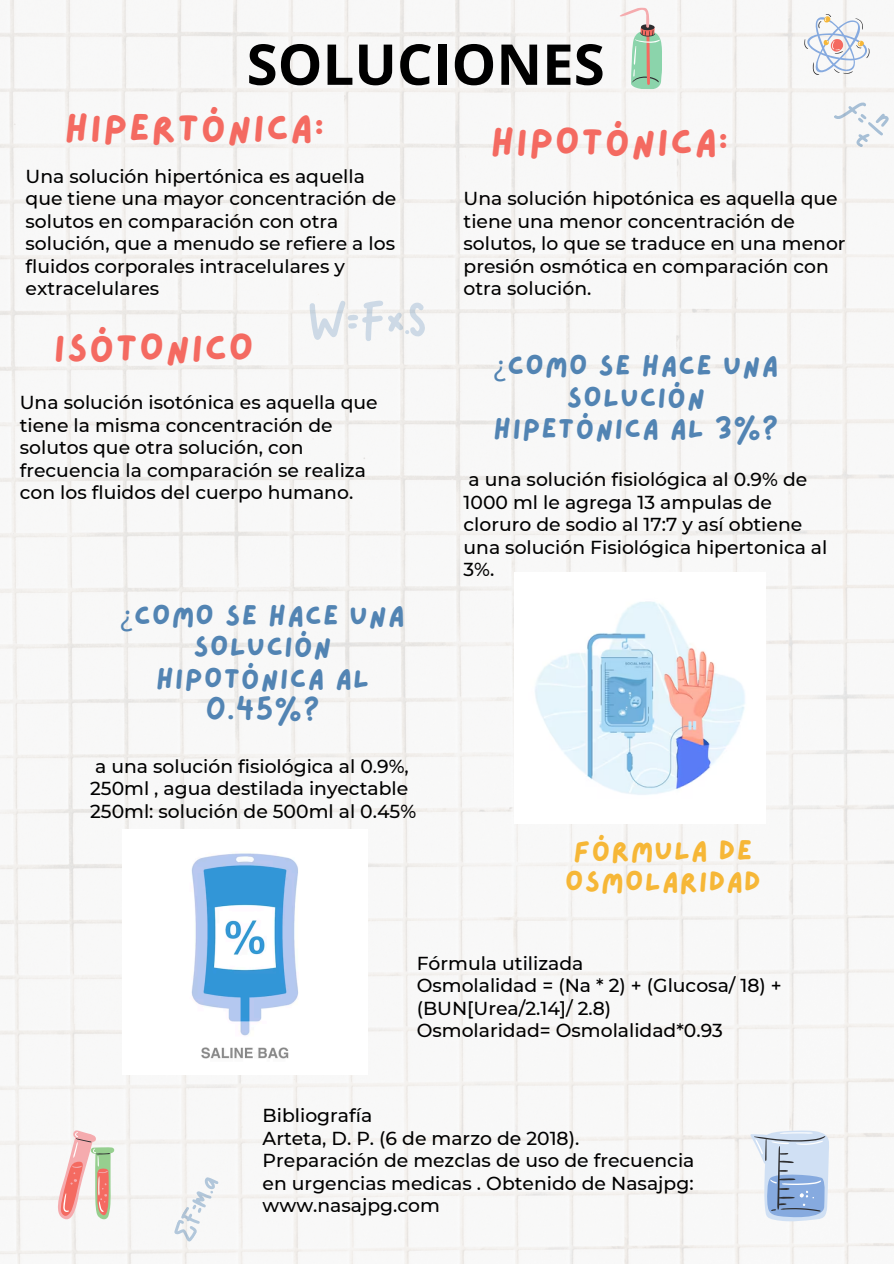
<style>
.page{position:relative;width:894px;height:1264px;background:#fff}
.page>*{position:absolute;margin:0;border:0;box-sizing:border-box;transform-origin:0 0}
.t1{font:700 56.25px "Open Sans";color:#000}
.t2{font:38.1px "Lazydog";letter-spacing:.045em;color:#f46a61}
.t3{font:28.35px/31.5px "Lazydog";letter-spacing:.045em;color:#5284b3;text-align:center}
.t4{font:28.35px/31.5px "Lazydog";letter-spacing:.045em;color:#f6b737;text-align:center}
.t5{font:500 18.75px/22.5px "Montserrat";color:#000}
.s1{font-family:"Noto Sans"}
</style>
<div class="page">
<img style="left:0;top:0;width:893px;height:1263px">
<svg style="left:58px;top:1130px;width:56px;height:91px"></svg>
<svg style="left:804px;top:14px;width:65px;height:61px"></svg>
<svg style="left:619px;top:7px;width:43px;height:83px"></svg>
<svg style="left:750px;top:1130px;width:79px;height:91px"></svg>
<svg style="left:171px;top:1174px;width:54px;height:68px"></svg>
<svg style="left:829px;top:89px;width:64px;height:64px"></svg>
<svg style="left:309px;top:300px;width:116px;height:41px"></svg>
<img style="left:514px;top:572px;width:251px;height:251px">
<img style="left:122px;top:829px;width:246px;height:245px">
<p class="t1" style="left:246px;top:25px;width:359px">SOLUCIONES</p>
<p class="t2" style="left:65px;top:110px;width:260px">HIPERTÓNICA:</p>
<p class="t5" style="left:26px;top:164px;width:372px">Una solución hipertónica es aquella que tiene una mayor concentración de solutos en comparación con otra solución, que a menudo se refiere a los fluidos corporales intracelulares y extracelulares</p>
<p class="t2" style="left:54px;top:330px;width:201px">ISÓTONICO</p>
<p class="t5" style="left:20px;top:391px;width:359px">Una solución isotónica es aquella que tiene la misma concentración de solutos que otra solución, con frecuencia la comparación se realiza con los fluidos del cuerpo humano.</p>
<p class="t3" style="left:120px;top:600px;width:286px"><span class="s1">¿</span>COMO SE HACE UNA<br>SOLUCIÓN<br>HIPOTÓNICA AL<br>0.45%?</p>
<h3 class="t5" style="left:90px;top:754px;width:327px">a una solución fisiológica al 0.9%,<br>250ml , agua destilada inyectable<br>250ml: solución de 500ml al 0.45%</h3>
<h2 class="t2" style="left:490px;top:123px;width:239px">HIPOTÓNICA:</h2>
<h2 class="t5" style="left:463px;top:187px;width:383px">Una solución hipotónica es aquella que tiene una menor concentración de solutos, lo que se traduce en una menor presión osmótica en comparación con otra solución.</h2>
<p class="t3" style="left:493px;top:351px;width:286px"><span class="s1">¿</span>COMO SE HACE UNA<br>SOLUCIÓN<br>HIPETÓNICA AL 3%?</p>
<h2 class="t5" style="left:463px;top:468px;width:365px">a una solución fisiológica al 0.9% de<br>1000 ml le agrega 13 ampulas de cloruro de sodio al 17:7 y así obtiene una solución Fisiológica hipertonica al<br>3%.</h2>
<p class="t4" style="left:565px;top:835px;width:197px">FÓRMULA DE<br>OSMOLARIDAD</p>
<p class="t5" style="left:416px;top:951px;width:168px">Fórmula utilizada</p>
<h3 class="t5" style="left:416px;top:974px;width:366px">Osmolalidad = (Na * 2) + (Glucosa/ 18) + (BUN[Urea/2.14]/ 2.8)</h3>
<p class="t5" style="left:416px;top:1019px;width:308px">Osmolaridad= Osmolalidad*0.93</p>
<h3 class="t5" style="left:262px;top:1104px;width:111px">Bibliografía</h3>
<p class="t5" style="left:262px;top:1126px;width:433px">Arteta, D. P. (6 de marzo de 2018).<br>Preparación de mezclas de uso de frecuencia en urgencias medicas . Obtenido de Nasajpg: www.nasajpg.com</p>
</div>
